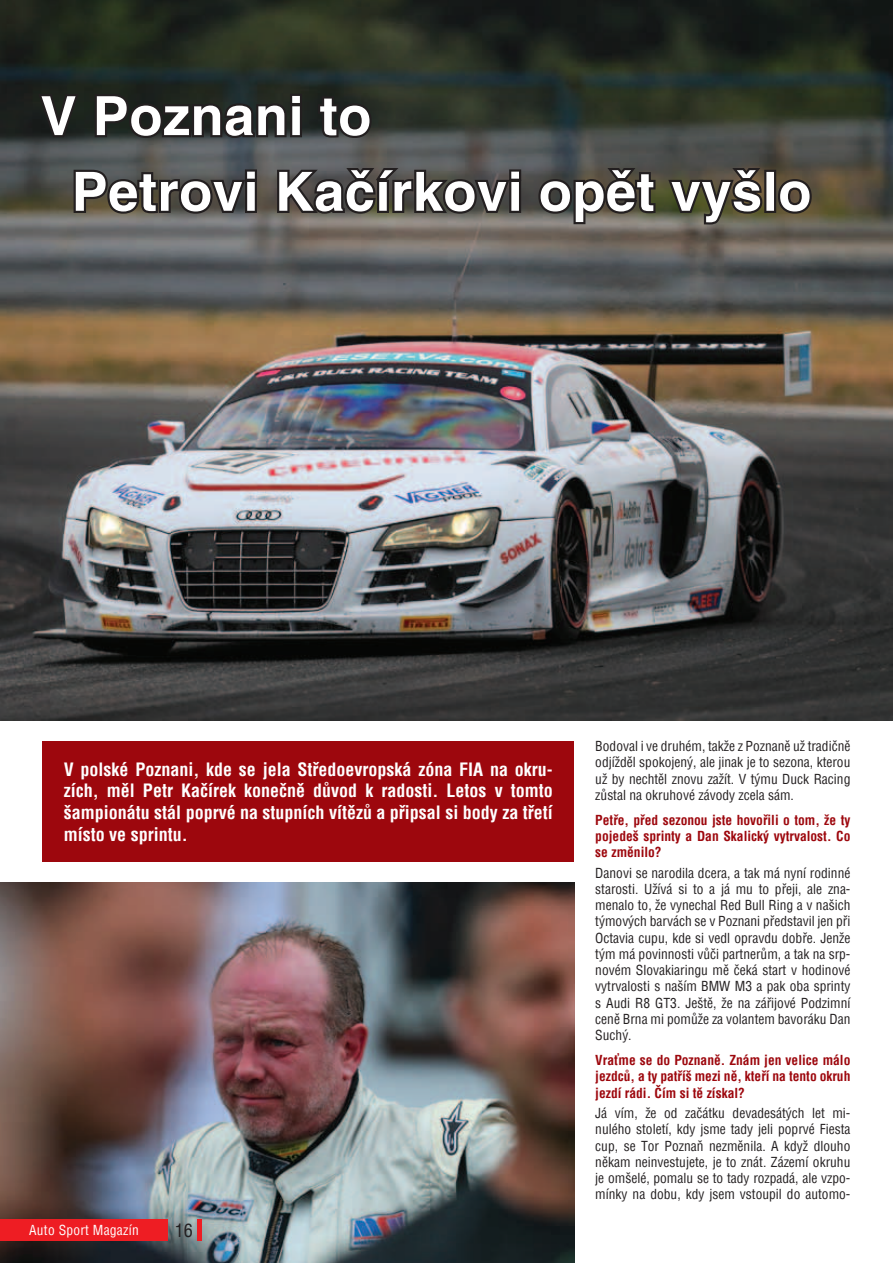
<style>
.page{position:relative;width:893px;height:1263px;background:#fff}
.page>*{position:absolute;margin:0;border:0;box-sizing:border-box;transform-origin:0 0}
.t1{font:700 54.15px/75.6px "Helvetica";letter-spacing:.01em;color:#fff}
.t2{font:700 condensed 18px/21.6px "Helvetica";color:#fff;text-align:justify}
.t3{font:condensed 18px "Helvetica";color:#231f20}
.t4{font:condensed 13.5px/16.2px "Helvetica";color:#231f20;text-align:justify}
.t5{font:700 condensed 13.5px/16.2px "Helvetica";color:#9d070d;text-align:justify}
.t6{font:condensed 13.5px "Helvetica";letter-spacing:.02em;color:#fff}
</style>
<div class="page">
<div style="left:43px;top:741px;width:531px;height:121px;background:#9d070d"></div>
<img style="left:0;top:0;width:893px;height:721px">
<img style="left:0;top:882px;width:574px;height:381px">
<svg style="left:35px;top:39px;width:488px;height:196px;background:#3c3f3b"></svg>
<svg style="left:536px;top:166px;width:122px;height:60px;background:#47443f"></svg>
<svg style="left:665px;top:166px;width:149px;height:69px;background:#4d483b"></svg>
<div style="left:0;top:1219px;width:168px;height:22px;background:#ee1d23"></div>
<hr style="left:198px;top:1219px;width:4px;height:22px;background:#ee1d23">
<h1 class="t1" style="left:72px;top:81px;width:741px;text-indent:-31px">V Poznani to<br>Petrovi Kačírkovi opět vyšlo</h1>
<h2 class="t2" style="left:64px;top:758px;width:490px">V polské Poznani, kde se jela Středoevropská zóna FIA na okru&shy;zích, měl Petr Kačírek konečně důvod k radosti. Letos v tomto šampionátu stál poprvé na stupních vítězů a připsal si body za třetí místo ve sprintu.</h2>
<p class="t6" style="left:29px;top:1221px;width:111px">Auto Sport Magazín</p>
<h2 class="t3" style="left:175px;top:1218px;width:19px">16</h2>
<p class="t4" style="left:595px;top:738px;width:257px">Bodoval i ve druhém, takže z Poznaně už tradičně odjížděl spokojený, ale jinak je to sezona, kterou už by nechtěl znovu zažít. V týmu Duck Racing zůstal na okruhové závody zcela sám.</p>
<p class="t5" style="left:595px;top:811px;width:257px">Petře, před sezonou jste hovořili o tom, že ty pojedeš sprinty a Dan Skalický vytrvalost. Co se změnilo?</p>
<p class="t4" style="left:595px;top:864px;width:257px">Danovi se narodila dcera, a tak má nyní rodinné starosti. Užívá si to a já mu to přeji, ale zna&shy;menalo to, že vynechal Red Bull Ring a v našich týmových barvách se v Poznani představil jen při Octavia cupu, kde si vedl opravdu dobře. Jenže tým má povinnosti vůči partnerům, a tak na srp&shy;novém Slovakiaringu mě čeká start v hodinové vytrvalosti s naším BMW M3 a pak oba sprinty s Audi R8 GT3. Ještě, že na zářijové Podzimní ceně Brna mi pomůže za volantem bavoráku Dan Suchý.</p>
<p class="t5" style="left:595px;top:1052px;width:257px">Vraťme se do Poznaně. Znám jen velice málo jezdců, a ty patříš mezi ně, kteří na tento okruh jezdí rádi. Čím si tě získal?</p>
<p class="t4" style="left:595px;top:1105px;width:257px">Já vím, že od začátku devadesátých let mi&shy;nulého století, kdy jsme tady jeli poprvé Fiesta cup, se Tor Poznaň nezměnila. A když dlouho někam neinvestujete, je to znát. Zázemí okruhu je omšelé, pomalu se to tady rozpadá, ale vzpo&shy;mínky na dobu, kdy jsem vstoupil do automo-</p>
</div>
